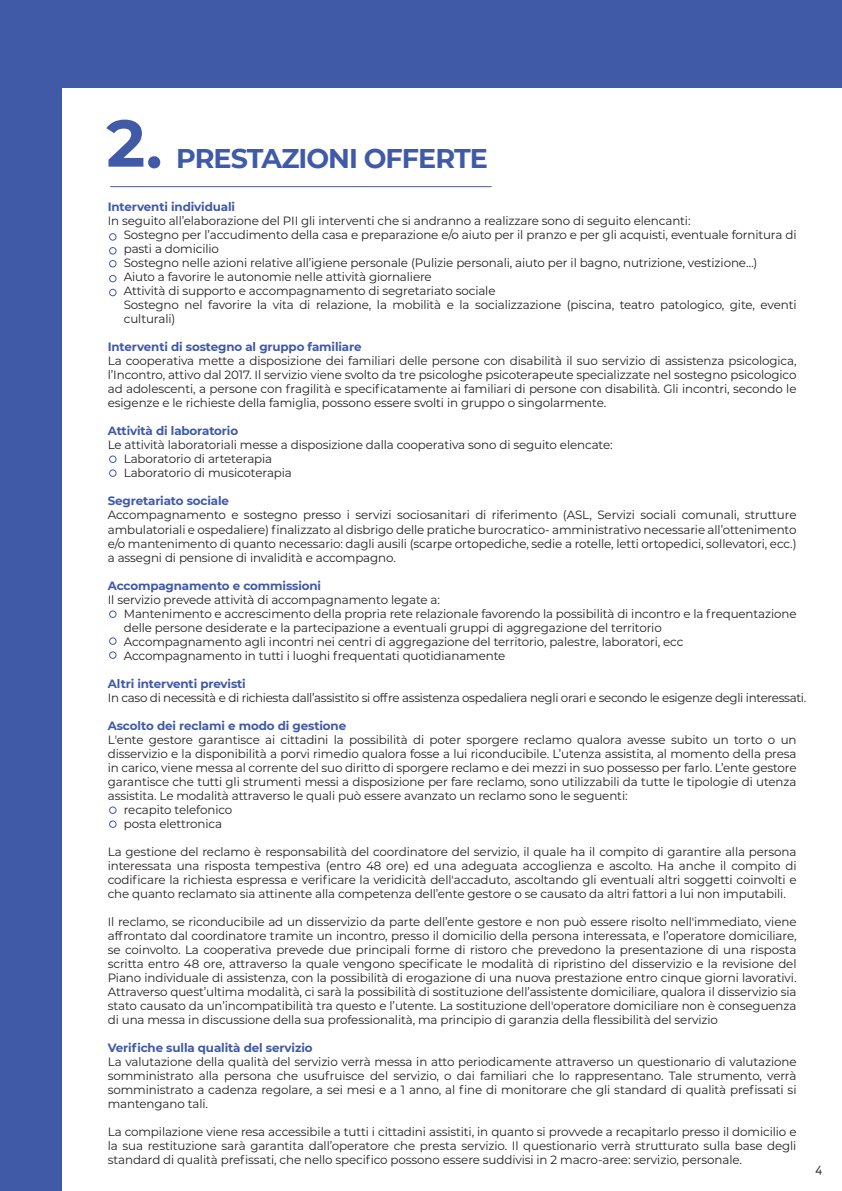
<style>
.page{position:relative;width:842px;height:1191px;background:#fff}
.page>*{position:absolute;margin:0;border:0;box-sizing:border-box;transform-origin:0 0}
.t1{font:700 66.1px "Montserrat";color:#405aa8}
.t2{font:700 27px "Montserrat";letter-spacing:-.035em;color:#405aa8}
.t3{font:12px/14px "Montserrat";letter-spacing:-.01em;color:#231f20;text-align:justify}
.t4{font:700 12px "Montserrat";letter-spacing:-.01em;color:#405aa8}
.t5{font:12px "Montserrat";letter-spacing:-.03em;color:#231f20}
.t6{font:12px "Rounded Elegance";color:#231f20}
</style>
<div class="page">
<div style="left:0;top:0;width:842px;height:88px;background:#405aa8"></div>
<div style="left:0;top:0;width:61px;height:1191px;background:#405aa8"></div>
<hr style="left:110px;top:186px;width:382px;height:1px;background:#405aa8">
<div style="left:109px;top:233px;width:8px;height:8px;border:1px solid #405aa8;border-radius:50%"></div>
<div style="left:109px;top:247px;width:8px;height:7px;border:1px solid #405aa8;border-radius:50%"></div>
<div style="left:109px;top:260px;width:8px;height:7px;border:1px solid #405aa8;border-radius:50%"></div>
<div style="left:109px;top:275px;width:8px;height:7px;border:1px solid #405aa8;border-radius:50%"></div>
<div style="left:109px;top:289px;width:8px;height:7px;border:1px solid #405aa8;border-radius:50%"></div>
<div style="left:109px;top:455px;width:8px;height:8px;border:1px solid #405aa8;border-radius:50%"></div>
<div style="left:109px;top:469px;width:8px;height:8px;border:1px solid #405aa8;border-radius:50%"></div>
<div style="left:109px;top:610px;width:8px;height:8px;border:1px solid #405aa8;border-radius:50%"></div>
<div style="left:109px;top:637px;width:8px;height:8px;border:1px solid #405aa8;border-radius:50%"></div>
<div style="left:109px;top:651px;width:8px;height:8px;border:1px solid #405aa8;border-radius:50%"></div>
<div style="left:109px;top:806px;width:8px;height:8px;border:1px solid #405aa8;border-radius:50%"></div>
<div style="left:109px;top:820px;width:8px;height:8px;border:1px solid #405aa8;border-radius:50%"></div>
<svg style="left:148px;top:156px;width:12px;height:12px"></svg>
<h1 class="t1" style="left:106px;top:95px;width:40px">2</h1>
<h2 class="t2" style="left:176px;top:138px;width:313px">PRESTAZIONI OFFERTE</h2>
<p class="t4" style="left:108px;top:198px;width:129px">Interventi individuali</p>
<p class="t3" style="left:124px;top:214px;width:674px;text-align:left;text-indent:-16px">In seguito all’elaborazione del PII gli interventi che si andranno a realizzare sono di seguito elencanti:<br>Sostegno per l’accudimento della casa e preparazione e/o aiuto per il pranzo e per gli acquisti, eventuale fornitura di pasti a domicilio<br>Sostegno nelle azioni relative all’igiene personale (Pulizie personali, aiuto per il bagno, nutrizione, vestizione…)<br>Aiuto a favorire le autonomie nelle attività giornaliere<br>Attività di supporto e accompagnamento di segretariato sociale<br>Sostegno nel favorire la vita di relazione, la mobilità e la socializzazione (piscina, teatro patologico, gite, eventi culturali)</p>
<p class="t4" style="left:108px;top:338px;width:255px">Interventi di sostegno al gruppo familiare</p>
<p class="t3" style="left:108px;top:354px;width:690px">La cooperativa mette a disposizione dei familiari delle persone con disabilità il suo servizio di assistenza psicologica, l’Incontro, attivo dal 2017. Il servizio viene svolto da tre psicologhe psicoterapeute specializzate nel sostegno psicologico ad adolescenti, a persone con fragilità e specificatamente ai familiari di persone con disabilità. Gli incontri, secondo le esigenze e le richieste della famiglia, possono essere svolti in gruppo o singolarmente.</p>
<p class="t4" style="left:108px;top:422px;width:132px">Attività di laboratorio</p>
<p class="t3" style="left:124px;top:438px;width:490px;text-align:left;text-indent:-16px">Le attività laboratoriali messe a disposizione dalla cooperativa sono di seguito elencate:<br>Laboratorio di arteterapia<br>Laboratorio di musicoterapia</p>
<p class="t4" style="left:108px;top:492px;width:123px">Segretariato sociale</p>
<p class="t3" style="left:108px;top:508px;width:690px">Accompagnamento e sostegno presso i servizi sociosanitari di riferimento (ASL, Servizi sociali comunali, strutture ambulatoriali e ospedaliere) finalizzato al disbrigo delle pratiche burocratico- amministrativo necessarie all’ottenimento e/o mantenimento di quanto necessario: dagli ausili (scarpe ortopediche, sedie a rotelle, letti ortopedici, sollevatori, ecc.) a assegni di pensione di invalidità e accompagno.</p>
<p class="t4" style="left:108px;top:576px;width:215px">Accompagnamento e commissioni</p>
<p class="t3" style="left:124px;top:592px;width:674px;text-align:left;text-indent:-16px">Il servizio prevede attività di accompagnamento legate a:<br>Mantenimento e accrescimento della propria rete relazionale favorendo la possibilità di incontro e la frequentazione delle persone desiderate e la partecipazione a eventuali gruppi di aggregazione del territorio<br>Accompagnamento agli incontri nei centri di aggregazione del territorio, palestre, laboratori, ecc Accompagnamento in tutti i luoghi frequentati quotidianamente</p>
<p class="t4" style="left:108px;top:674px;width:140px">Altri interventi previsti</p>
<p class="t5" style="left:108px;top:689px;width:700px">In caso di necessità e di richiesta dall’assistito si offre assistenza ospedaliera negli orari e secondo le esigenze degli interessati.</p>
<p class="t4" style="left:108px;top:716px;width:240px">Ascolto dei reclami e modo di gestione</p>
<p class="t3" style="left:108px;top:732px;width:690px">L'ente gestore garantisce ai cittadini la possibilità di poter sporgere reclamo qualora avesse subito un torto o un</p>
<p class="t3" style="left:108px;top:746px;width:690px">disservizio e la disponibilità a porvi rimedio qualora fosse a lui riconducibile. L’utenza assistita, al momento della presa</p>
<p class="t3" style="left:108px;top:760px;width:690px">in carico, viene messa al corrente del suo diritto di sporgere reclamo e dei mezzi in suo possesso per farlo. L’ente gestore</p>
<p class="t3" style="left:108px;top:774px;width:690px">garantisce che tutti gli strumenti messi a disposizione per fare reclamo, sono utilizzabili da tutte le tipologie di utenza</p>
<p class="t3" style="left:108px;top:788px;width:521px">assistita. Le modalità attraverso le quali può essere avanzato un reclamo sono le seguenti:</p>
<p class="t3" style="left:124px;top:802px;width:110px">recapito telefonico</p>
<p class="t3" style="left:124px;top:816px;width:100px">posta elettronica</p>
<p class="t3" style="left:108px;top:844px;width:690px">La gestione del reclamo è responsabilità del coordinatore del servizio, il quale ha il compito di garantire alla persona interessata una risposta tempestiva (entro 48 ore) ed una adeguata accoglienza e ascolto. Ha anche il compito di codificare la richiesta espressa e verificare la veridicità dell'accaduto, ascoltando gli eventuali altri soggetti coinvolti e che quanto reclamato sia attinente alla competenza dell’ente gestore o se causato da altri fattori a lui non imputabili.</p>
<p class="t3" style="left:108px;top:914px;width:690px">Il reclamo, se riconducibile ad un disservizio da parte dell’ente gestore e non può essere risolto nell'immediato, viene affrontato dal coordinatore tramite un incontro, presso il domicilio della persona interessata, e l’operatore domiciliare, se coinvolto. La cooperativa prevede due principali forme di ristoro che prevedono la presentazione di una risposta scritta entro 48 ore, attraverso la quale vengono specificate le modalità di ripristino del disservizio e la revisione del Piano individuale di assistenza, con la possibilità di erogazione di una nuova prestazione entro cinque giorni lavorativi.<br>Attraverso quest’ultima modalità, ci sarà la possibilità di sostituzione dell’assistente domiciliare, qualora il disservizio sia stato causato da un’incompatibilità tra questo e l’utente. La sostituzione dell'operatore domiciliare non è conseguenza di una messa in discussione della sua professionalità, ma principio di garanzia della flessibilità del servizio</p>
<p class="t4" style="left:108px;top:1038px;width:206px">Verifiche sulla qualità del servizio</p>
<p class="t3" style="left:108px;top:1054px;width:690px">La valutazione della qualità del servizio verrà messa in atto periodicamente attraverso un questionario di valutazione somministrato alla persona che usufruisce del servizio, o dai familiari che lo rappresentano. Tale strumento, verrà somministrato a cadenza regolare, a sei mesi e a 1 anno, al fine di monitorare che gli standard di qualità prefissati si mantengano tali.</p>
<p class="t3" style="left:108px;top:1124px;width:690px">La compilazione viene resa accessibile a tutti i cittadini assistiti, in quanto si provvede a recapitarlo presso il domicilio e la sua restituzione sarà garantita dall’operatore che presta servizio. Il questionario verrà strutturato sulla base degli standard di qualità prefissati, che nello specifico possono essere suddivisi in 2 macro-aree: servizio, personale.</p>
<p class="t6" style="left:816px;top:1163px;width:8px">4</p>
</div>
